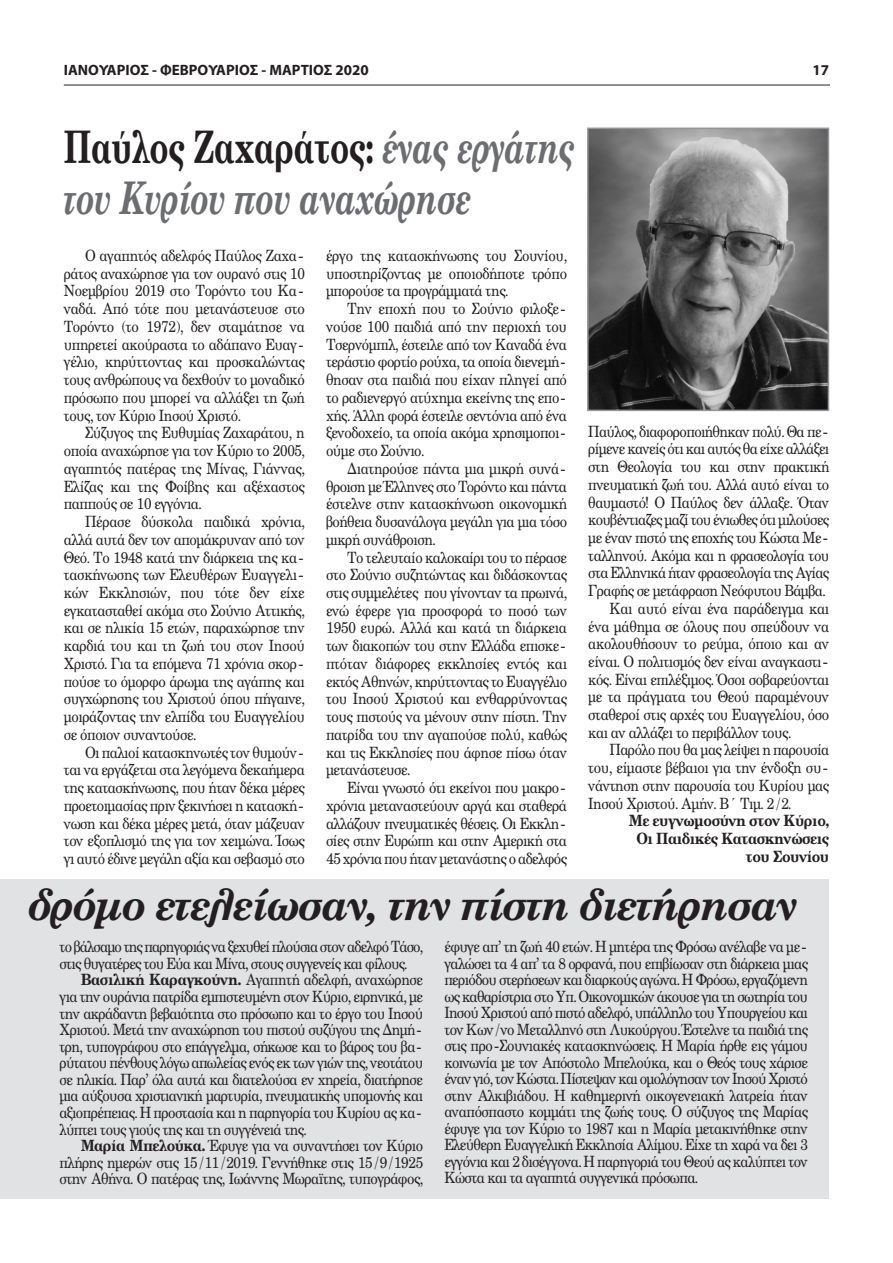
<style>
.page{position:relative;width:893px;height:1263px;background:#fff}
.page>*{position:absolute;margin:0;border:0;box-sizing:border-box;transform-origin:0 0}
.t1{font:italic 700 45px/51px "PF Century";letter-spacing:-.01em;color:#6c6d70;scale:.7 1}
.t2{font:italic 700 43.5px "PF Century";letter-spacing:-.03em;color:#231f20;scale:.95 1}
.t3{font:15.6px/17.7px "PF Century";letter-spacing:-.03em;color:#231f20;text-align:justify;scale:.9 1}
.t4{font:15.6px/16.5px "PF Century";letter-spacing:-.06em;color:#231f20;scale:.9 1}
.t5{font:700 15.6px/17.7px "PF Century";letter-spacing:-.03em;color:#231f20;text-align:right;scale:.9 1}
.t6{font:700 15px "Myriad Pro";color:#231f20}
.s1{font-style:normal;color:#231f20}
.s2{font-weight:700}
</style>
<div class="page">
<hr style="left:64px;top:85px;width:766px;height:1px;background:#231f20">
<div style="left:0;top:879px;width:829px;height:320px;background:#e1e2e4"></div>
<img style="left:590px;top:131px;width:236px;height:277px">
<div style="left:587px;top:128px;width:242px;height:283px;border:2px solid #939598"></div>
<p class="t6" style="left:64px;top:64px;width:307px">ΙΑΝΟΥΑΡΙΟΣ - ΦΕΒΡΟΥΑΡΙΟΣ - ΜΑΡΤΙΟΣ 2020</p>
<p class="t6" style="left:812px;top:64px;width:18px">17</p>
<h1 class="t1" style="left:64px;top:119px;width:732px"><span class="s1">Παύλος Ζαχαράτος:</span> ένας εργάτης του Κυρίου που αναχώρησε</h1>
<p class="t3" style="left:64px;top:246px;width:269px;text-indent:21px">Ο αγαπητός αδελφός Παύλος Ζαχα&shy;ράτος αναχώρησε για τον ουρανό στις 10<br>Νοεμβρίου 2019 στο Τορόντο του Κα&shy;ναδά. Από τότε που μετανάστευσε στο Τορόντο (το 1972), δεν σταμάτησε να υπηρετεί ακούραστα το αδάπανο Ευαγ&shy;γέλιο, κηρύττοντας και προσκαλώντας τους ανθρώπους να δεχθούν το μοναδικό πρόσωπο που μπορεί να αλλάξει τη ζωή τους, τον Κύριο Ιησού Χριστό.</p>
<p class="t3" style="left:64px;top:424px;width:269px;text-indent:21px">Σύζυγος της Ευθυμίας Ζαχαράτου, η οποία αναχώρησε για τον Κύριο το 2005, αγαπητός πατέρας της Μίνας, Γιάννας, Ελίζας και της Φοίβης και αξέχαστος παππούς σε 10 εγγόνια.</p>
<p class="t3" style="left:64px;top:512px;width:269px;text-indent:21px">Πέρασε δύσκολα παιδικά χρόνια, αλλά αυτά δεν τον απομάκρυναν από τον Θεό. Το 1948 κατά την διάρκεια της κα&shy;τασκήνωσης των Ελευθέρων Ευαγγελι&shy;κών Εκκλησιών, που τότε δεν είχε εγκατασταθεί ακόμα στο Σούνιο Αττικής, και σε ηλικία 15 ετών, παραχώρησε την καρδιά του και τη ζωή του στον Ιησού Χριστό. Για τα επόμενα 71 χρόνια σκορ&shy;πούσε το όμορφο άρωμα της αγάπης και συγχώρησης του Χριστού όπου πήγαινε, μοιράζοντας την ελπίδα του Ευαγγελίου σε όποιον συναντούσε.</p>
<p class="t3" style="left:64px;top:743px;width:269px;text-indent:21px">Οι παλιοί κατασκηνωτές τον θυμούν&shy;ται να εργάζεται στα λεγόμενα δεκαήμερα της κατασκήνωσης, που ήταν δέκα μέρες προετοιμασίας πριν ξεκινήσει η κατασκή&shy;νωση και δέκα μέρες μετά, όταν μάζευαν τον εξοπλισμό της για τον χειμώνα. Ίσως γι αυτό έδινε μεγάλη αξία και σεβασμό στο</p>
<p class="t3" style="left:326px;top:246px;width:269px">έργο της κατασκήνωσης του Σουνίου, υποστηρίζοντας με οποιοδήποτε τρόπο μπορούσε τα προγράμματά της.</p>
<p class="t3" style="left:326px;top:299px;width:269px;text-indent:21px">Την εποχή που το Σούνιο φιλοξε&shy;νούσε 100 παιδιά από την περιοχή του Τσερνόμπιλ, έστειλε από τον Καναδά ένα τεράστιο φορτίο ρούχα, τα οποία διενεμή&shy;θησαν στα παιδιά που είχαν πληγεί από το ραδιενεργό ατύχημα εκείνης της επο&shy;χής. Άλλη φορά έστειλε σεντόνια από ένα ξενοδοχείο, τα οποία ακόμα χρησιμοποι&shy;ούμε στο Σούνιο.</p>
<p class="t3" style="left:326px;top:459px;width:269px;text-indent:21px">Διατηρούσε πάντα μια μικρή συνά&shy;θροιση με Έλληνες στο Τορόντο και πάντα έστελνε στην κατασκήνωση οικονομική βοήθεια δυσανάλογα μεγάλη για μια τόσο μικρή συνάθροιση.</p>
<p class="t3" style="left:326px;top:548px;width:269px;text-indent:21px">Το τελευταίο καλοκαίρι του το πέρασε στο Σούνιο συζητώντας και διδάσκοντας στις συμμελέτες που γίνονταν τα πρωινά, ενώ έφερε για προσφορά το ποσό των 1950 ευρώ. Αλλά και κατά τη διάρκεια των διακοπών του στην Ελλάδα επισκε&shy;πτόταν διάφορες εκκλησίες εντός και εκτός Αθηνών, κηρύττοντας το Ευαγγέλιο του Ιησού Χριστού και ενθαρρύνοντας τους πιστούς να μένουν στην πίστη. Την πατρίδα του την αγαπούσε πολύ, καθώς και τις Εκκλησίες που άφησε πίσω όταν μετανάστευσε.</p>
<p class="t3" style="left:326px;top:778px;width:269px;text-indent:21px">Είναι γνωστό ότι εκείνοι που μακρο&shy;χρόνια μεταναστεύουν αργά και σταθερά αλλάζουν πνευματικές θέσεις. Οι Εκκλη&shy;σίες στην Ευρώπη και στην Αμερική στα 45 χρόνια που ήταν μετανάστης ο αδελφός</p>
<p class="t3" style="left:588px;top:422px;width:269px">Παύλος, διαφοροποιήθηκαν πολύ. Θα πε-</p>
<p class="t3" style="left:588px;top:440px;width:269px">ρίμενε κανείς ότι και αυτός θα είχε αλλάξει</p>
<p class="t3" style="left:588px;top:457px;width:269px">στη Θεολογία του και στην πρακτική</p>
<p class="t3" style="left:588px;top:475px;width:269px">πνευματική ζωή του. Αλλά αυτό είναι το</p>
<p class="t3" style="left:588px;top:493px;width:269px">θαυμαστό! Ο Παύλος δεν άλλαξε. Όταν</p>
<p class="t3" style="left:588px;top:510px;width:269px">κουβέντιαζες μαζί του ένιωθες ότι μιλούσες</p>
<p class="t3" style="left:588px;top:528px;width:269px">με έναν πιστό της εποχής του Κώστα Με-</p>
<p class="t3" style="left:588px;top:546px;width:269px">ταλληνού. Ακόμα και η φρασεολογία του</p>
<p class="t3" style="left:588px;top:564px;width:269px">στα Ελληνικά ήταν φρασεολογία της Αγίας</p>
<p class="t3" style="left:588px;top:581px;width:265px">Γραφής σε μετάφραση Νεόφυτου Βάμβα.</p>
<p class="t3" style="left:609px;top:599px;width:246px">Και αυτό είναι ένα παράδειγμα και</p>
<p class="t3" style="left:588px;top:617px;width:269px">ένα μάθημα σε όλους που σπεύδουν να</p>
<p class="t3" style="left:588px;top:634px;width:269px">ακολουθήσουν το ρεύμα, όποιο και αν</p>
<p class="t3" style="left:588px;top:652px;width:269px">είναι. Ο πολιτισμός δεν είναι αναγκαστι-</p>
<p class="t3" style="left:588px;top:670px;width:269px">κός. Είναι επιλέξιμος. Όσοι σοβαρεύονται</p>
<p class="t3" style="left:588px;top:687px;width:269px">με τα πράγματα του Θεού παραμένουν</p>
<p class="t3" style="left:588px;top:705px;width:269px">σταθεροί στις αρχές του Ευαγγελίου, όσο</p>
<p class="t3" style="left:588px;top:723px;width:227px">και αν αλλάζει το περιβάλλον τους.</p>
<p class="t3" style="left:609px;top:741px;width:246px">Παρόλο που θα μας λείψει η παρουσία</p>
<p class="t3" style="left:588px;top:758px;width:269px">του, είμαστε βέβαιοι για την ένδοξη συ-</p>
<p class="t3" style="left:588px;top:776px;width:269px">νάντηση στην παρουσία του Κυρίου μας</p>
<p class="t3" style="left:588px;top:794px;width:227px">Ιησού Χριστού. Αμήν. Β΄ Τιμ. 2/2.</p>
<p class="t5" style="left:629px;top:812px;width:224px">Με ευγνωμοσύνη στον Κύριο,<br>Οι Παιδικές Κατασκηνώσεις του Σουνίου</p>
<h2 class="t2" style="left:29px;top:876px;width:811px">δρόμο ετελείωσαν, την πίστη διετήρησαν</h2>
<p class="t4" style="left:60px;top:938px;width:405px">το βάλσαμο της παρηγοριάς να ξεχυθεί πλούσια στον αδελφό Τάσο, στις θυγατέρες του Εύα και Μίνα, στους συγγενείς και φίλους.</p>
<p class="t3" style="left:59px;top:971px;width:405px;line-height:16.5px;text-indent:21px"><span class="s2">Βασιλική Καραγκούνη.</span> Αγαπητή αδελφή, αναχώρησε για την ουράνια πατρίδα εμπιστευμένη στον Κύριο, ειρηνικά, με την ακράδαντη βεβαιότητα στο πρόσωπο και το έργο του Ιησού Χριστού. Μετά την αναχώρηση του πιστού συζύγου της Δημή&shy;τρη, τυπογράφου στο επάγγελμα, σήκωσε και το βάρος του βα&shy;ρύτατου πένθους λόγω απωλείας ενός εκ των γιών της, νεοτάτου σε ηλικία. Παρ’ όλα αυτά και διατελούσα εν χηρεία, διατήρησε μια αύξουσα χριστιανική μαρτυρία, πνευματικής υπομονής και αξιοπρέπειας. Η προστασία και η παρηγορία του Κυρίου ας κα&shy;λύπτει τους γιούς της και τη συγγένειά της.</p>
<p class="t3" style="left:59px;top:1137px;width:405px;line-height:16.5px;text-indent:21px"><span class="s2">Μαρία Μπελούκα.</span> Έφυγε για να συναντήσει τον Κύριο πλήρης ημερών στις 15/11/2019. Γεννήθηκε στις 15/9/1925 στην Αθήνα. Ο πατέρας της, Ιωάννης Μωραϊτης, τυπογράφος,</p>
<p class="t3" style="left:444px;top:938px;width:405px;line-height:16.5px">έφυγε απ’ τη ζωή 40 ετών. Η μητέρα της Φρόσω ανέλαβε να με&shy;γαλώσει τα 4 απ’ τα 8 ορφανά, που επιβίωσαν στη διάρκεια μιας περιόδου στερήσεων και διαρκούς αγώνα. Η Φρόσω, εργαζόμενη ως καθαρίστρια στο Υπ. Οικονομικών άκουσε για τη σωτηρία του Ιησού Χριστού από πιστό αδελφό, υπάλληλο του Υπουργείου και τον Κων/νο Μεταλληνό στη Λυκούργου. Έστελνε τα παιδιά της στις προ-Σουνιακές κατασκηνώσεις. Η Μαρία ήρθε εις γάμου κοινωνία με τον Απόστολο Μπελούκα, και ο Θεός τους χάρισε έναν γιό, τον Κώστα. Πίστεψαν και ομολόγησαν τον Ιησού Χριστό στην Αλκιβιάδου. Η καθημερινή οικογενειακή λατρεία ήταν αναπόσπαστο κομμάτι της ζωής τους. Ο σύζυγος της Μαρίας έφυγε για τον Κύριο το 1987 και η Μαρία μετακινήθηκε στην Ελεύθερη Ευαγγελική Εκκλησία Αλίμου. Είχε τη χαρά να δει 3 εγγόνια και 2 δισέγγονα. Η παρηγοριά του Θεού ας καλύπτει τον Κώστα και τα αγαπητά συγγενικά πρόσωπα.</p>
</div>
